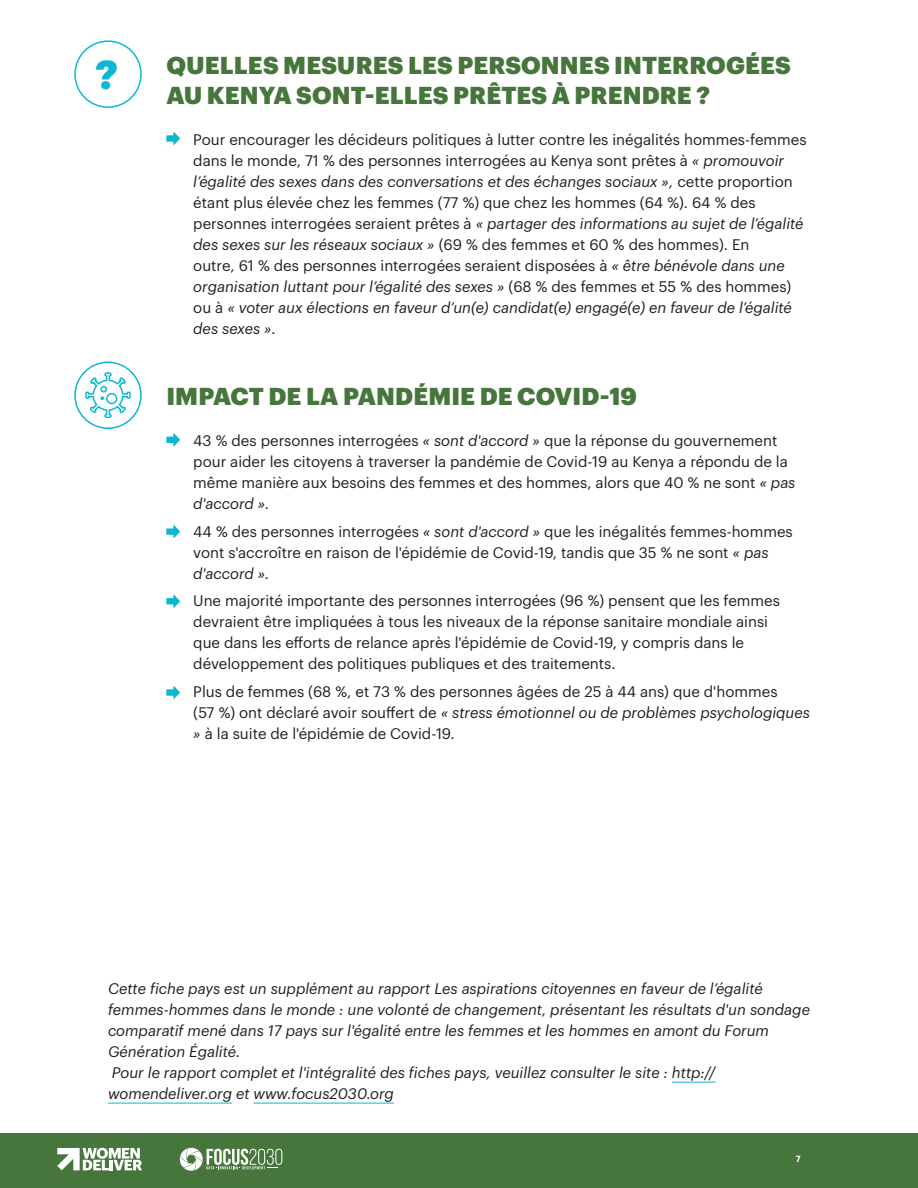
<style>
.page{position:relative;width:918px;height:1188px;background:#fff}
.page>*{position:absolute;margin:0;border:0;box-sizing:border-box;transform-origin:0 0}
.Data_Headers{font:900 39.75px "Graphik";color:#0db7d2}
.Subhead{font:900 24px/30px "Graphik";letter-spacing:.005em;color:#46763b}
.Body{font:15px/21px "Graphik";color:#231f20}
.Body-2{font:italic 15px/21px "Graphik";color:#231f20}
.Body-3{font:600 8.7px "Graphik";color:#fff}
.s1{font-style:italic}
</style>
<div class="page">
<div style="left:0;top:1133px;width:918px;height:55px;background:#46763b"></div>
<svg style="left:179px;top:1148px;width:103px;height:23px"></svg>
<svg style="left:57px;top:1148px;width:85px;height:22px"></svg>
<div style="left:74px;top:40px;width:68px;height:68px;border:2px solid #0db7d2;border-radius:50%"></div>
<div style="left:74px;top:362px;width:68px;height:67px;border:2px solid #0db7d2;border-radius:50%"></div>
<svg style="left:85px;top:372px;width:46px;height:47px"></svg>
<svg style="left:166px;top:132px;width:14px;height:13px"></svg>
<svg style="left:166px;top:686px;width:14px;height:13px"></svg>
<svg style="left:166px;top:525px;width:14px;height:14px"></svg>
<svg style="left:166px;top:433px;width:14px;height:14px"></svg>
<hr style="left:672px;top:1082px;width:44px;height:1px;background:#0db7d2">
<hr style="left:108px;top:1103px;width:124px;height:1px;background:#0db7d2">
<hr style="left:253px;top:1103px;width:141px;height:1px;background:#0db7d2">
<svg style="left:166px;top:594px;width:14px;height:14px"></svg>
<p class="Data_Headers" style="left:96px;top:44px;width:24px">?</p>
<p class="Subhead" style="left:166px;top:48px;width:626px">QUELLES MESURES LES PERSONNES INTERROGÉES<br>AU KENYA SONT-ELLES PRÊTES À PRENDRE ?</p>
<p class="Body" style="left:193px;top:128px;width:615px">Pour encourager les décideurs politiques à lutter contre les inégalités hommes-femmes dans le monde, 71 % des personnes interrogées au Kenya sont prêtes à <span class="s1">« promouvoir l’égalité des sexes dans des conversations et des échanges sociaux »,</span> cette proportion étant plus élevée chez les femmes (77 %) que chez les hommes (64 %). 64 % des personnes interrogées seraient prêtes à <span class="s1">« partager des informations au sujet de l’égalité des sexes sur les réseaux sociaux »</span> (69 % des femmes et 60 % des hommes). En<br>outre, 61 % des personnes interrogées seraient disposées à <span class="s1">« être bénévole dans une organisation luttant pour l’égalité des sexes »</span> (68 % des femmes et 55 % des hommes) ou à <span class="s1">« voter aux élections en faveur d’un(e) candidat(e) engagé(e) en faveur de l’égalité des sexes ».</span></p>
<p class="Subhead" style="left:166px;top:379px;width:472px">IMPACT DE LA PANDÉMIE DE COVID-19</p>
<p class="Body" style="left:193px;top:429px;width:604px">43 % des personnes interrogées <span class="s1">« sont d'accord »</span> que la réponse du gouvernement pour aider les citoyens à traverser la pandémie de Covid-19 au Kenya a répondu de la même manière aux besoins des femmes et des hommes, alors que 40 % ne sont <span class="s1">« pas d'accord ».</span></p>
<p class="Body" style="left:193px;top:519px;width:601px">44 % des personnes interrogées <span class="s1">« sont d'accord »</span> que les inégalités femmes-hommes vont s'accroître en raison de l'épidémie de Covid-19, tandis que 35 % ne sont <span class="s1">« pas d'accord ».</span></p>
<p class="Body" style="left:193px;top:589px;width:588px">Une majorité importante des personnes interrogées (96 %) pensent que les femmes devraient être impliquées à tous les niveaux de la réponse sanitaire mondiale ainsi que dans les efforts de relance après l'épidémie de Covid-19, y compris dans le développement des politiques publiques et des traitements.</p>
<p class="Body" style="left:193px;top:680px;width:618px">Plus de femmes (68 %, et 73 % des personnes âgées de 25 à 44 ans) que d'hommes<br>(57 %) ont déclaré avoir souffert de <span class="s1">« stress émotionnel ou de problèmes psychologiques »</span> à la suite de l'épidémie de Covid-19.</p>
<p class="Body-2" style="left:108px;top:976px;width:703px">Cette fiche pays est un supplément au rapport Les aspirations citoyennes en faveur de l’égalité femmes-hommes dans le monde : une volonté de changement, présentant les résultats d'un sondage comparatif mené dans 17 pays sur l'égalité entre les femmes et les hommes en amont du Forum Génération Égalité.<br>Pour le rapport complet et l'intégralité des fiches pays, veuillez consulter le site : http:// womendeliver.org et www.focus2030.org</p>
<p class="Body-3" style="left:796px;top:1152px;width:6px">7</p>
</div>
